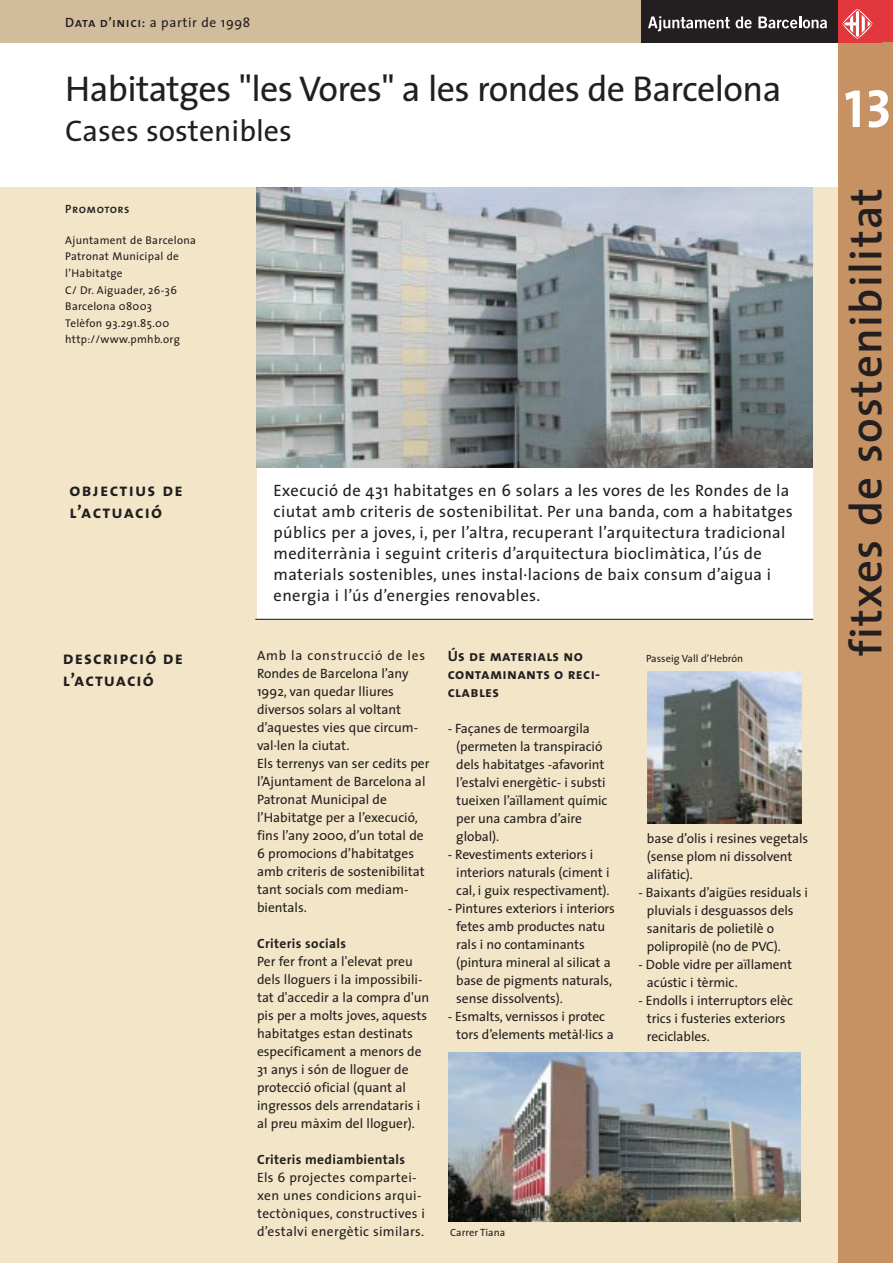
<style>
.page{position:relative;width:893px;height:1263px;background:#fff}
.page>*{position:absolute;margin:0;border:0;box-sizing:border-box;transform-origin:0 0}
.t1{font:54px "The Sans Bold Caps";color:#fff}
.t2{font:600 45px "The Sans";letter-spacing:.03em;color:#231f20}
.t3{font:36px "The Sans";letter-spacing:-.02em;color:#231f20}
.t4{font:30px "The Sans";color:#231f20}
.t5{font:18px/21.6px "The Sans Bold Caps";letter-spacing:.06em;color:#231f20}
.t6{font:16.5px/21px "The Sans";letter-spacing:.025em;color:#231f20}
.t7{font:15px/18px "The Sans Bold Caps";letter-spacing:.025em;color:#231f20}
.t8{font:13.5px/18px "The Sans";letter-spacing:-.005em;color:#231f20}
.t9{font:13.5px/18px "The Sans";letter-spacing:.025em;color:#231f20}
.t10{font:700 13.5px "The Sans";letter-spacing:.025em;color:#231f20}
.t11{font:13.5px "The Sans";letter-spacing:.045em;color:#231f20}
.t12{font:12px "The Sans Semi Bold Caps";letter-spacing:.04em;color:#231f20}
.t13{font:11.25px/16.5px "The Sans";letter-spacing:.025em;color:#231f20}
.t14{font:10.5px "The Sans";color:#231f20}
.s1{font-family:"The Sans Semi Bold Caps"}
</style>
<div class="page">
<div style="left:0;top:187px;width:850px;height:1076px;background:#f3e5c7"></div>
<div style="left:836px;top:0;width:56px;height:43px;background:#e1373d"></div>
<div style="left:838px;top:43px;width:54px;height:1220px;background:#c69263"></div>
<div style="left:0;top:0;width:674px;height:43px;background:#d1bd9b"></div>
<div style="left:257px;top:187px;width:555px;height:432px;background:#fff"></div>
<hr style="left:255px;top:619px;width:558px;height:1px;background:#231f20">
<img style="left:257px;top:187px;width:555px;height:281px">
<div style="left:642px;top:0;width:234px;height:43px;background:#231f20"></div>
<div style="left:838px;top:0;width:43px;height:43px;background:#e1373d"></div>
<svg style="left:842px;top:9px;width:30px;height:30px"></svg>
<svg style="left:648px;top:16px;width:81px;height:15px"></svg>
<svg style="left:735px;top:17px;width:16px;height:11px"></svg>
<svg style="left:758px;top:17px;width:68px;height:11px"></svg>
<img style="left:647px;top:672px;width:154px;height:152px">
<img style="left:448px;top:1053px;width:352px;height:168px">
<p class="t11" style="left:65px;top:17px;width:186px"><span class="s1">Data d’inici:</span> a partir de 1998</p>
<h3 class="t3" style="left:65px;top:75px;width:717px">Habitatges "les Vores" a les rondes de Barcelona</h3>
<h3 class="t4" style="left:65px;top:120px;width:228px">Cases sostenibles</h3>
<p class="t12" style="left:65px;top:202px;width:66px">Promotors</p>
<p class="t13" style="left:65px;top:233px;width:132px">Ajuntament de Barcelona<br>Patronat Municipal de l’Habitatge<br>C/ Dr. Aiguader, 26-36<br>Barcelona 08003<br>Telèfon 93.291.85.00 http://www.pmhb.org</p>
<h3 class="t5" style="left:70px;top:479px;width:115px">objectius de l’actuació</h3>
<h3 class="t5" style="left:63px;top:647px;width:121px">descripció de l’actuació</h3>
<p class="t6" style="left:273px;top:481px;width:521px">Execució de 431 habitatges en 6 solars a les vores de les Rondes de la ciutat amb criteris de sostenibilitat. Per una banda, com a habitatges públics per a joves, i, per l’altra, recuperant l’arquitectura tradicional mediterrània i seguint criteris d’arquitectura bioclimàtica, l’ús de materials sostenibles, unes instal·lacions de baix consum d’aigua i energia i l’ús d’energies renovables.</p>
<p class="t8" style="left:257px;top:648px;width:174px">Amb la construcció de les<br>Rondes de Barcelona l’any<br>1992, van quedar lliures diversos solars al voltant d’aquestes vies que circum&shy;val·len la ciutat.<br>Els terrenys van ser cedits per l’Ajuntament de Barcelona al<br>Patronat Municipal de l’Habitatge per a l’execució, fins l’any 2000, d’un total de<br>6 promocions d’habitatges amb criteris de sostenibilitat tant socials com mediam&shy;bientals.</p>
<p class="t10" style="left:257px;top:939px;width:90px">Criteris socials</p>
<p class="t8" style="left:257px;top:954px;width:174px">Per fer front a l'elevat preu dels lloguers i la impossibili&shy;tat d'accedir a la compra d'un pis per a molts joves, aquests habitatges estan destinats específicament a menors de<br>31 anys i són de lloguer de protecció oficial (quant al ingressos dels arrendataris i al preu màxim del lloguer).</p>
<p class="t10" style="left:257px;top:1155px;width:149px">Criteris mediambientals</p>
<p class="t9" style="left:257px;top:1170px;width:169px">Els 6 projectes compartei&shy;xen unes condicions arqui&shy;tectòniques, constructives i d’estalvi energètic similars.</p>
<p class="t7" style="left:447px;top:647px;width:154px">Ús de materials no contaminants o reci&shy;clables</p>
<p class="t8" style="left:456px;top:721px;width:153px;text-indent:-9px">- Façanes de termoargila (permeten la transpiració dels habitatges -afavorint l’estalvi energètic- i substi tueixen l’aïllament químic per una cambra d’aire global).</p>
<p class="t8" style="left:456px;top:847px;width:155px;text-indent:-9px">- Revestiments exteriors i interiors naturals (ciment i cal, i guix respectivament).</p>
<p class="t8" style="left:456px;top:901px;width:160px;text-indent:-9px">- Pintures exteriors i interiors fetes amb productes natu rals i no contaminants (pintura mineral al silicat a base de pigments naturals, sense dissolvents).</p>
<p class="t8" style="left:456px;top:1009px;width:159px;text-indent:-9px">- Esmalts, vernissos i protec tors d’elements metàl·lics a</p>
<p class="t14" style="left:450px;top:1229px;width:56px">Carrer Tiana</p>
<p class="t14" style="left:646px;top:654px;width:99px">Passeig Vall d’Hebrón</p>
<p class="t8" style="left:647px;top:830px;width:163px">base d’olis i resines vegetals (sense plom ni dissolvent alifàtic).</p>
<p class="t8" style="left:647px;top:884px;width:163px;text-indent:-9px">- Baixants d’aigües residuals i pluvials i desguassos dels sanitaris de polietilè o polipropilè (no de PVC).</p>
<p class="t8" style="left:647px;top:956px;width:147px;text-indent:-9px">- Doble vidre per aïllament acústic i tèrmic.</p>
<p class="t8" style="left:647px;top:992px;width:147px;text-indent:-9px">- Endolls i interruptors elèc trics i fusteries exteriors reciclables.</p>
<h1 class="t1" style="left:844px;top:77px;width:49px">13</h1>
<h2 class="t2" style="left:849px;top:656px;width:470px;rotate:-90deg">fitxes de sostenibilitat</h2>
</div>
